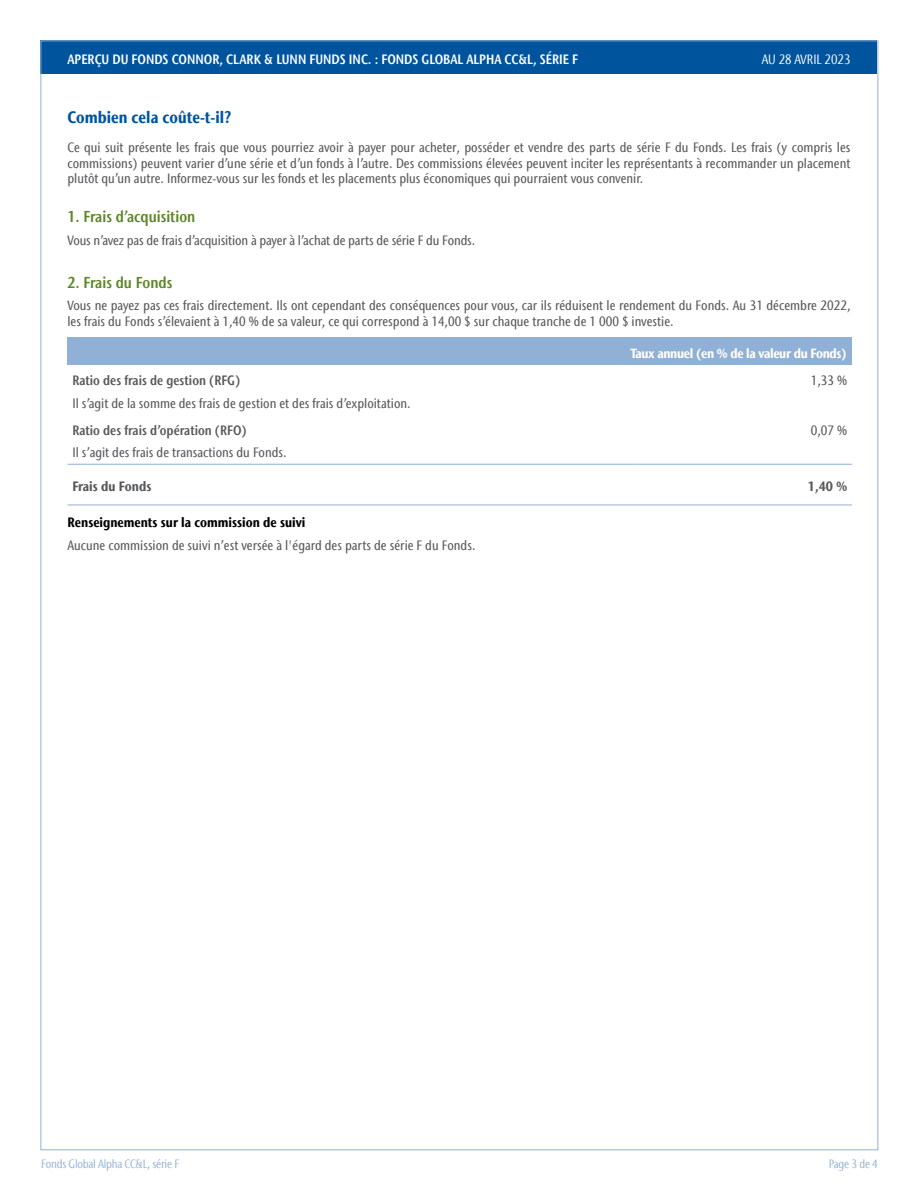
<style>
.page{position:relative;width:918px;height:1188px;background:#fff}
.page>*{position:absolute;margin:0;border:0;box-sizing:border-box;transform-origin:0 0}
.t1{font:700 condensed 16.5px "Stone Sans IIITC Com";color:#00549e}
.t2{font:600 condensed 15.75px "Stone Sans IIITC Com";color:#5c8727}
.t3{font:500 condensed 13.5px/15.8px "Stone Sans IIITC Com";color:#58595b;text-align:justify}
.t4{font:600 condensed 13.5px "Stone Sans IIITC Com";color:#fff}
.t5{font:600 condensed 13.5px "Stone Sans IIITC Com";color:#58595b}
.t6{font:700 condensed 13.5px "Stone Sans IIITC Com";color:#000}
.t7{font:700 condensed 13.5px "Stone Sans IIITC Com";color:#58595b}
.t8{font:condensed 13.5px "Stone Sans IIITC Com";color:#fff}
.t9{font:700 condensed 13.2px "Stone Sans IIITC Com";letter-spacing:-.025em;color:#fff}
.t10{font:condensed 12px "Stone Sans IIITC Com";letter-spacing:-.02em;color:#91b0d5}
</style>
<div class="page">
<div style="left:40px;top:40px;width:838px;height:34px;background:#00549e"></div>
<div style="left:68px;top:338px;width:784px;height:27px;background:#91b0d5"></div>
<hr style="left:68px;top:464px;width:570px;height:1px;background:#91b0d5">
<hr style="left:638px;top:464px;width:214px;height:1px;background:#91b0d5">
<hr style="left:68px;top:505px;width:570px;height:1px;background:#91b0d5">
<hr style="left:638px;top:505px;width:214px;height:1px;background:#91b0d5">
<p class="t4" style="left:68px;top:51px;width:512px">APERÇU DU FONDS CONNOR, CLARK &amp; LUNN FUNDS INC. : FONDS GLOBAL ALPHA CC&amp;L, SÉRIE F</p>
<p class="t8" style="left:762px;top:51px;width:90px">AU 28 AVRIL 2023</p>
<p class="t1" style="left:68px;top:106px;width:165px">Combien cela coûte-t-il?</p>
<p class="t3" style="left:68px;top:139px;width:785px">Ce qui suit présente les frais que vous pourriez avoir à payer pour acheter, posséder et vendre des parts de série F du Fonds. Les frais (y compris les commissions) peuvent varier d’une série et d’un fonds à l’autre. Des commissions élevées peuvent inciter les représentants à recommander un placement plutôt qu’un autre. Informez-vous sur les fonds et les placements plus économiques qui pourraient vous convenir.</p>
<p class="t2" style="left:68px;top:207px;width:129px">1. Frais d’acquisition</p>
<p class="t3" style="left:68px;top:232px;width:409px">Vous n’avez pas de frais d’acquisition à payer à l’achat de parts de série F du Fonds.</p>
<p class="t2" style="left:68px;top:273px;width:107px">2. Frais du Fonds</p>
<p class="t3" style="left:68px;top:298px;width:785px">Vous ne payez pas ces frais directement. Ils ont cependant des conséquences pour vous, car ils réduisent le rendement du Fonds. Au 31 décembre 2022, les frais du Fonds s’élevaient à 1,40 % de sa valeur, ce qui correspond à 14,00 $ sur chaque tranche de 1 000 $ investie.</p>
<p class="t9" style="left:630px;top:345px;width:218px">Taux annuel (en % de la valeur du Fonds)</p>
<p class="t5" style="left:72px;top:372px;width:169px">Ratio des frais de gestion (RFG)</p>
<p class="t3" style="left:72px;top:395px;width:340px">Il s’agit de la somme des frais de gestion et des frais d’exploitation.</p>
<p class="t3" style="left:811px;top:373px;width:38px">1,33 %</p>
<p class="t5" style="left:72px;top:422px;width:176px">Ratio des frais d’opération (RFO)</p>
<p class="t3" style="left:72px;top:445px;width:216px">Il s’agit des frais de transactions du Fonds.</p>
<p class="t3" style="left:811px;top:422px;width:38px">0,07 %</p>
<p class="t7" style="left:72px;top:478px;width:81px">Frais du Fonds</p>
<p class="t7" style="left:808px;top:478px;width:41px">1,40 %</p>
<p class="t6" style="left:68px;top:514px;width:240px">Renseignements sur la commission de suivi</p>
<p class="t3" style="left:68px;top:537px;width:410px">Aucune commission de suivi n’est versée à l'égard des parts de série F du Fonds.</p>
<p class="t10" style="left:41px;top:1156px;width:140px">Fonds Global Alpha CC&amp;L, série F</p>
<p class="t10" style="left:829px;top:1156px;width:51px">Page 3 de 4</p>
</div>
